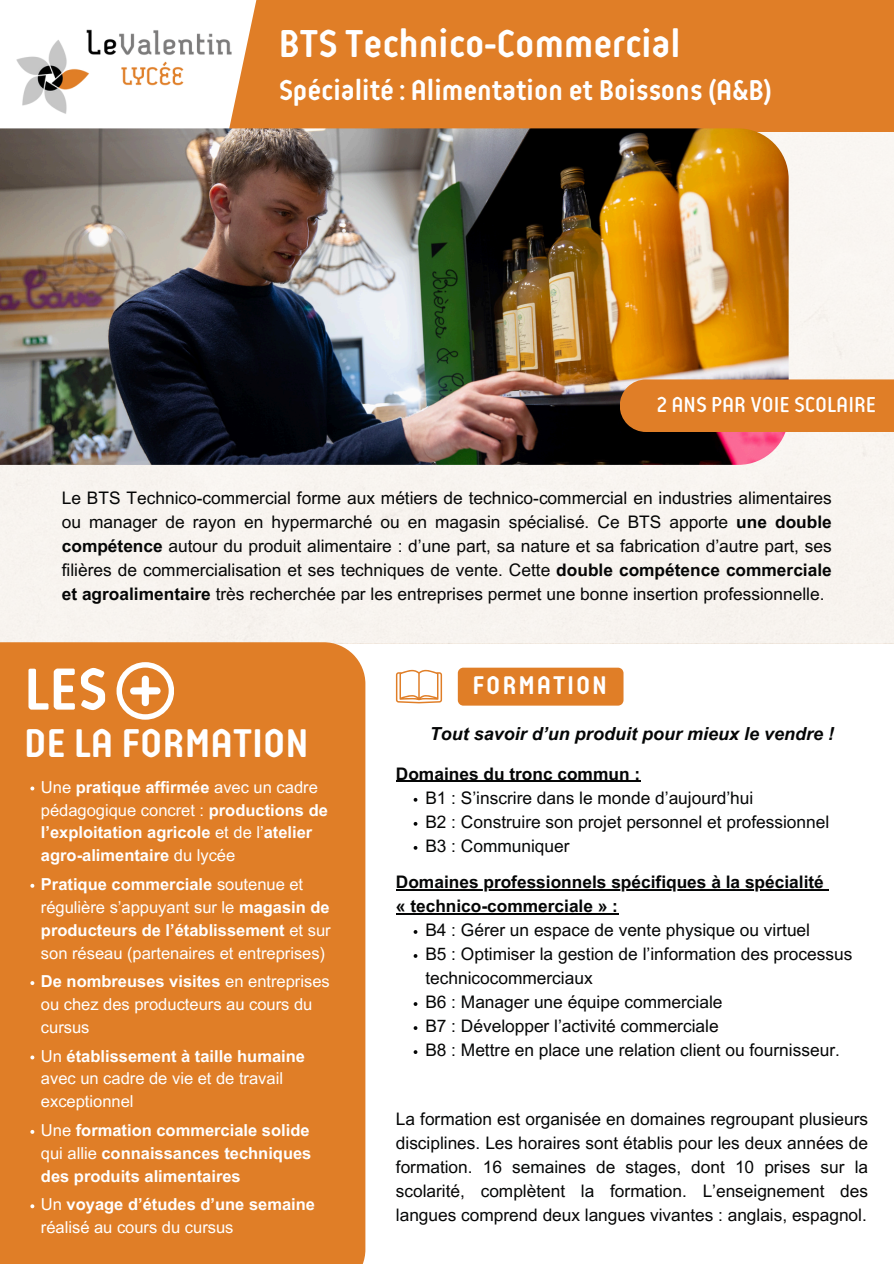
<style>
.page{position:relative;width:894px;height:1264px;background:#fff}
.page>*{position:absolute;margin:0;border:0;box-sizing:border-box;transform-origin:0 0}
.t1{font:700 62.4px "Reso";color:#fff}
.t2{font:700 42.3px "Reso";color:#fff}
.t3{font:700 41.1px "Reso";color:#fff}
.t4{font:700 30.3px "Reso";color:#fff}
.t5{font:700 27px "Reso";letter-spacing:.07em;color:#fff}
.t6{font:600 22.95px "Reso";color:#fff}
.t7{font:italic 700 18px "Arial MT Pro";color:#050606}
.t8{font:17.25px/24px "Arial MT Pro";color:#050606;text-align:justify}
.t9{font:700 17.25px/24px "Arial MT Pro";color:#050606}
.t10{font:16.5px/23px "Arial MT Pro";color:#fff}
.t11{font:700 16.5px/23px "Arial MT Pro";color:#fff}
.s1{font-weight:700}
.s2{font-weight:400}
</style>
<div class="page">
<div style="left:0;top:132px;width:893px;height:510px;background:#f8f4ef"></div>
<div style="left:260px;top:0;width:633px;height:132px;background:#e07e27"></div>
<svg style="left:236px;top:0;width:24px;height:128px;fill:#e07e27"></svg>
<img style="left:16px;top:29px;width:220px;height:99px">
<div style="left:0;top:642px;width:365px;height:621px;background:#e07e27"></div>
<svg style="left:116px;top:662px;width:58px;height:57px"></svg>
<div style="left:142px;top:675px;width:7px;height:31px;background:#fff;border-radius:3px"></div>
<div style="left:130px;top:687px;width:30px;height:7px;background:#fff;border-radius:3px"></div>
<svg style="left:396px;top:670px;width:46px;height:33px"></svg>
<div style="left:457px;top:667px;width:166px;height:38px;background:#e07e27"></div>
<svg style="left:30px;top:786px;width:4px;height:4px"></svg>
<svg style="left:30px;top:883px;width:4px;height:4px"></svg>
<svg style="left:30px;top:981px;width:4px;height:4px"></svg>
<svg style="left:30px;top:1055px;width:4px;height:4px"></svg>
<svg style="left:30px;top:1129px;width:4px;height:4px"></svg>
<svg style="left:30px;top:1204px;width:4px;height:4px"></svg>
<hr style="left:396px;top:780px;width:244px;height:2px;background:#050606">
<hr style="left:396px;top:889px;width:427px;height:1px;background:#050606">
<hr style="left:396px;top:913px;width:222px;height:1px;background:#050606">
<img style="left:0;top:128px;width:788px;height:337px">
<div style="left:619px;top:379px;width:274px;height:53px;background:#e07e27"></div>
<h3 class="t3" style="left:279px;top:23px;width:403px">BTS Technico-Commercial</h3>
<h3 class="t4" style="left:279px;top:75px;width:494px">Spécialité : Alimentation et Boissons (A&amp;B)</h3>
<p class="t6" style="left:656px;top:392px;width:221px">2 ANS PAR VOIE SCOLAIRE</p>
<p class="t8" style="left:62px;top:488px;width:771px">Le BTS Technico-commercial forme aux métiers de technico-commercial en industries alimentaires ou manager de rayon en hypermarché ou en magasin spécialisé. Ce BTS apporte <span class="s1">une double compétence</span> autour du produit alimentaire : d’une part, sa nature et sa fabrication d’autre part, ses filières de commercialisation et ses techniques de vente. Cette <span class="s1">double compétence commerciale et agroalimentaire</span> très recherchée par les entreprises permet une bonne insertion professionnelle.</p>
<h5 class="t1" style="left:24px;top:657px;width:84px">LES</h5>
<p class="t2" style="left:24px;top:722px;width:286px">DE LA FORMATION</p>
<h1 class="t11" style="left:41px;top:777px;width:288px"><span class="s2">Une</span> pratique affirmée <span class="s2">avec un cadre pédagogique concret :</span> productions de l’exploitation agricole <span class="s2">et de l’</span>atelier agro-alimentaire <span class="s2">du lycée</span></h1>
<p class="t10" style="left:41px;top:874px;width:291px"><span class="s1">Pratique commerciale</span> soutenue et régulière s’appuyant sur le <span class="s1">magasin de producteurs de l’établissement</span> et sur son réseau (partenaires et entreprises)</p>
<h2 class="t10" style="left:41px;top:972px;width:290px"><span class="s1">De nombreuses visites</span> en entreprises ou chez des producteurs au cours du cursus</h2>
<p class="t10" style="left:41px;top:1046px;width:265px">Un <span class="s1">établissement à taille humaine </span>avec un cadre de vie et de travail exceptionnel</p>
<p class="t11" style="left:41px;top:1120px;width:272px;text-align:justify"><span class="s2">Une</span> formation commerciale solide <span class="s2">qui allie</span> connaissances techniques des produits alimentaires</p>
<p class="t11" style="left:41px;top:1195px;width:275px"><span class="s2">Un</span> voyage d’études d’une semaine <span class="s2">réalisé au cours du cursus</span></p>
<p class="t5" style="left:472px;top:671px;width:136px">FORMATION</p>
<p class="t7" style="left:430px;top:726px;width:405px">Tout savoir d’un produit pour mieux le vendre !</p>
<p class="t9" style="left:396px;top:763px;width:246px">Domaines du tronc commun :</p>
<p class="t8" style="left:425px;top:787px;width:329px">B1 : S’inscrire dans le monde d’aujourd’hui</p>
<p class="t8" style="left:425px;top:811px;width:405px">B2 : Construire son projet personnel et professionnel</p>
<h4 class="t8" style="left:425px;top:835px;width:146px">B3 : Communiquer</h4>
<h6 class="t9" style="left:396px;top:871px;width:429px">Domaines professionnels spécifiques à la spécialité « technico-commerciale » :</h6>
<h6 class="t8" style="left:425px;top:919px;width:386px">B4 : Gérer un espace de vente physique ou virtuel</h6>
<p class="t8" style="left:425px;top:943px;width:428px">B5 : Optimiser la gestion de l’information des processus technicocommerciaux</p>
<p class="t8" style="left:425px;top:991px;width:298px">B6 : Manager une équipe commerciale</p>
<p class="t8" style="left:425px;top:1015px;width:295px">B7 : Développer l’activité commerciale</p>
<h6 class="t8" style="left:425px;top:1039px;width:416px">B8 : Mettre en place une relation client ou fournisseur.</h6>
<p class="t8" style="left:396px;top:1109px;width:473px">La formation est organisée en domaines regroupant plusieurs disciplines. Les horaires sont établis pour les deux années de formation. 16 semaines de stages, dont 10 prises sur la scolarité, complètent la formation. L’enseignement des langues comprend deux langues vivantes : anglais, espagnol.</p>
</div>
